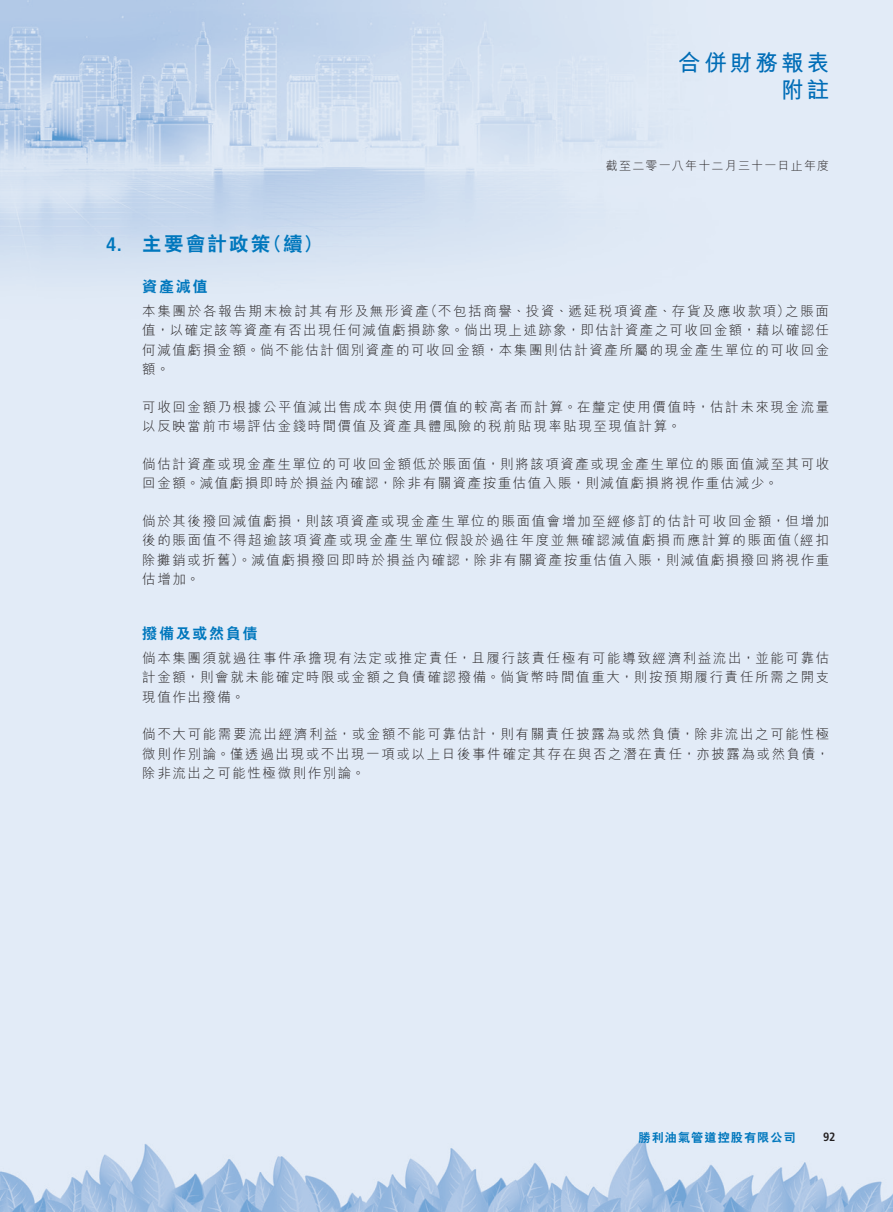
<style>
.page{position:relative;width:893px;height:1212px;background:#fff}
.page>*{position:absolute;margin:0;border:0;box-sizing:border-box;transform-origin:0 0}
.t1{font:700 22.5px/27px "M Hei HK";letter-spacing:.135em;color:#0077bd;text-align:right}
._03_H1{font:800 19.5px "C Hei 2 HK";letter-spacing:.115em;color:#0077bd}
._03_H1-2{font:700 condensed 19.5px "Frutiger LT Std";color:#0077bd}
._04___H2{font:800 15px "C Hei 2 HK";letter-spacing:.115em;color:#0077bd}
._12___P2{font:300 13.5px/19.5px "M Hei HK";letter-spacing:.115em;color:#231f20}
.t2{font:300 12px "M Hei HK";letter-spacing:.1em;color:#231f20}
.t3{font:800 12px "C Hei 2 HK";letter-spacing:.1em;color:#0077bd}
.t4{font:700 condensed 12px "Frutiger LT Std";color:#231f20}
</style>
<div class="page">
<img style="left:0;top:0;width:893px;height:1212px">
<h1 class="t1" style="left:679px;top:48px;width:152px">合併財務報表附註</h1>
<p class="t2" style="left:606px;top:157px;width:225px">截至二零一八年十二月三十一日止年度</p>
<p class="_03_H1-2" style="left:106px;top:233px;width:17px">4.</p>
<p class="_03_H1" style="left:142px;top:231px;width:130px">主要會計政策</p>
<p class="_03_H1" style="left:263px;top:231px;width:61px">（續(</p>
<p class="_04___H2" style="left:142px;top:276px;width:67px">資產減值</p>
<p class="_12___P2" style="left:424px;top:301px;width:367px">（不包括商譽、投資、遞延稅項資產、存貨及應收款項）</p>
<p class="_12___P2" style="left:142px;top:301px;width:688px">本集團於各報告期末檢討其有形及無形資產<br>值，以確定該等資產有否出現任何減值虧損跡象。倘出現上述跡象，即估計資產之可收回金額，藉以確認任何減值虧損金額。倘不能估計個別資產的可收回金額，本集團則估計資產所屬的現金產生單位的可收回金額。</p>
<p class="_12___P2" style="left:142px;top:397px;width:688px">可收回金額乃根據公平值減出售成本與使用價值的較高者而計算。在釐定使用價值時，估計未來現金流量以反映當前巿場評估金錢時間價值及資產具體風險的稅前貼現率貼現至現值計算。</p>
<p class="_12___P2" style="left:142px;top:454px;width:688px">倘估計資產或現金產生單位的可收回金額低於賬面值，則將該項資產或現金產生單位的賬面值減至其可收回金額。減值虧損即時於損益內確認，除非有關資產按重估值入賬，則減值虧損將視作重估減少。</p>
<p class="_12___P2" style="left:142px;top:511px;width:688px;text-align:right">倘於其後撥回減值虧損，則該項資產或現金產生單位的賬面值會增加至經修訂的估計可收回金額，但增加（經扣</p>
<p class="_12___P2" style="left:785px;top:301px;width:45px">之賬面</p>
<p class="_12___P2" style="left:142px;top:530px;width:688px">後的賬面值不得超逾該項資產或現金產生單位假設於過往年度並無確認減值虧損而應計算的賬面值<br>除攤銷或折舊）。減值虧損撥回即時於損益內確認，除非有關資產按重估值入賬，則減值虧損撥回將視作重估增加。</p>
<p class="_04___H2" style="left:142px;top:623px;width:117px">撥備及或然負債</p>
<p class="_12___P2" style="left:142px;top:647px;width:689px;text-align:justify">倘本集團須就過往事件承擔現有法定或推定責任，且履行該責任極有可能導致經濟利益流出，並能可靠估計金額，則會就未能確定時限或金額之負債確認撥備。倘貨幣時間值重大，則按預期履行責任所需之開支現值作出撥備。</p>
<p class="_12___P2" style="left:142px;top:724px;width:689px;text-align:justify">倘不大可能需要流出經濟利益，或金額不能可靠估計，則有關責任披露為或然負債，除非流出之可能性極微則作別論。僅透過出現或不出現一項或以上日後事件確定其存在與否之潛在責任，亦披露為或然負債，除非流出之可能性極微則作別論。</p>
<p class="t3" style="left:638px;top:1129px;width:159px">勝利油氣管道控股有限公司</p>
<p class="t4" style="left:823px;top:1130px;width:14px">92</p>
</div>
